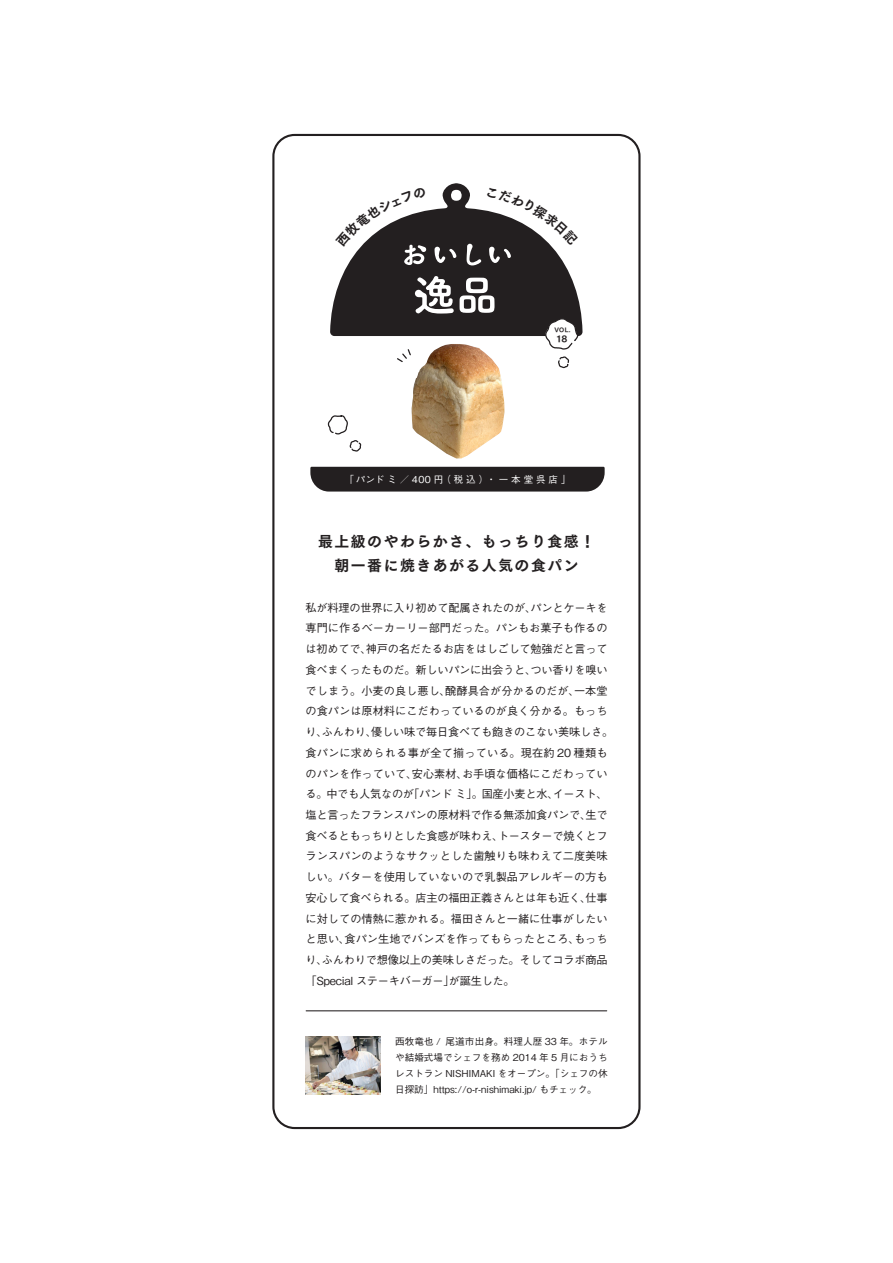
<style>
.page{position:relative;width:893px;height:1263px;background:#fff}
.page>*{position:absolute;margin:0;border:0;box-sizing:border-box;transform-origin:0 0}
.t1{font:14.85px/23.4px "Tsuku Go Pro E";letter-spacing:.1em;color:#231f20;text-align:center}
.t2{font:500 11.1px/20.7px "Gothic BBB Upr";letter-spacing:-.015em;color:#231f20}
.t3{font:500 11.1px "Gothic BBB Upr";letter-spacing:.005em;color:#231f20}
.t4{font:500 11.1px "Gothic BBB Upr";letter-spacing:.015em;color:#231f20}
.t5{font:500 9.6px/15.9px "Gothic BBB Pr 5";color:#231f20}
.t6{font:500 9.6px "Gothic BBB Upr";letter-spacing:.3em;color:#fff}
.t7{font:8.55px "Tsuku Go Pro E";color:#231f20}
.t8{font:5.85px "Tsuku Go Pro E";color:#231f20}
</style>
<div class="page">
<div style="left:272px;top:134px;width:368px;height:995px;border:2px solid #231f20;border-radius:21px"></div>
<hr style="left:306px;top:1010px;width:301px;height:1px;background:#231f20">
<div style="left:310px;top:467px;width:295px;height:24px;background:#231f20"></div>
<svg style="left:327px;top:415px;width:35px;height:37px"></svg>
<img style="left:411px;top:369px;width:93px;height:89px">
<img style="left:306px;top:1036px;width:74px;height:58px">
<svg style="left:330px;top:183px;width:253px;height:186px"></svg>
<p class="t8" style="left:555px;top:325px;width:17px">VOL.</p>
<p class="t7" style="left:556px;top:331px;width:13px">18</p>
<p class="t6" style="left:441px;top:471px;width:131px">（税込）・一本堂呉店「</p>
<p class="t6" style="left:344px;top:471px;width:100px">「パンドミ／ 400 円</p>
<h1 class="t1" style="left:318px;top:528px;width:278px">最上級のやわらかさ、もっちり食感!朝一番に焼きあがる人気の食パン</h1>
<p class="t2" style="left:306px;top:596px;width:232px">私が料理の世界に入り初めて配属されたのが、</p>
<p class="t3" style="left:306px;top:619px;width:303px">専門に作るベーカーリー部門だった。パンもお菓子も作るの</p>
<p class="t2" style="left:366px;top:638px;width:243px">神戸の名だたるお店をはしごして勉強だと言って</p>
<p class="t2" style="left:531px;top:596px;width:79px">パンとケーキを</p>
<p class="t2" style="left:306px;top:638px;width:68px">は初めてで、</p>
<p class="t2" style="left:306px;top:659px;width:232px">食べまくったものだ。新しいパンに出会うと、</p>
<p class="t2" style="left:531px;top:659px;width:79px">つい香りを嗅い</p>
<p class="t3" style="left:306px;top:681px;width:147px">でしまう。小麦の良し悪し、</p>
<p class="t3" style="left:306px;top:702px;width:303px">の食パンは原材料にこだわっているのが良く分かる。もっち</p>
<p class="t2" style="left:371px;top:721px;width:243px">優しい味で毎日食べても飽きのこない美味しさ。</p>
<p class="t3" style="left:445px;top:681px;width:136px">醗酵具合が分かるのだが、</p>
<p class="t2" style="left:574px;top:679px;width:35px">一本堂</p>
<p class="t2" style="left:322px;top:721px;width:57px">ふんわり、</p>
<p class="t2" style="left:306px;top:721px;width:24px">り、</p>
<p class="t4" style="left:306px;top:744px;width:303px">食パンに求められる事が全て揃っている。現在約 20 種類も</p>
<p class="t3" style="left:462px;top:764px;width:147px">お手頃な価格にこだわってい</p>
<p class="t2" style="left:412px;top:762px;width:57px">安心素材、</p>
<p class="t3" style="left:306px;top:764px;width:113px">のパンを作っていて、</p>
<p class="t2" style="left:306px;top:783px;width:110px">る。中でも人気なのが</p>
<p class="t2" style="left:408px;top:783px;width:152px">「パンドミ」。国産小麦と水、</p>
<p class="t2" style="left:553px;top:783px;width:56px">イースト、</p>
<p class="t2" style="left:498px;top:804px;width:112px;text-indent:-192px">塩と言ったフランスパンの原材料で作る無添加食パンで、<br>トースターで焼くとフ</p>
<p class="t2" style="left:585px;top:804px;width:24px">生で</p>
<p class="t2" style="left:306px;top:824px;width:199px">食べるともっちりとした食感が味わえ、</p>
<p class="t2" style="left:306px;top:845px;width:303px">ランスパンのようなサクッとした歯触りも味わえて二度美味</p>
<p class="t3" style="left:306px;top:868px;width:303px">しい。バターを使用していないので乳製品アレルギーの方も</p>
<p class="t2" style="left:585px;top:887px;width:24px">仕事</p>
<p class="t2" style="left:306px;top:887px;width:287px">安心して食べられる。店主の福田正義さんとは年も近く、</p>
<p class="t3" style="left:306px;top:909px;width:303px">に対しての情熱に惹かれる。福田さんと一緒に仕事がしたい</p>
<p class="t2" style="left:574px;top:928px;width:35px">もっち</p>
<p class="t3" style="left:345px;top:930px;width:237px">食パン生地でバンズを作ってもらったところ、</p>
<p class="t2" style="left:322px;top:928px;width:287px;text-indent:-16px">と思い、<br>ふんわりで想像以上の美味しさだった。そしてコラボ商品</p>
<p class="t2" style="left:306px;top:949px;width:24px">り、</p>
<p class="t2" style="left:306px;top:969px;width:151px">「Special ステーキバーガー」</p>
<p class="t2" style="left:449px;top:969px;width:67px">が誕生した。</p>
<p class="t5" style="left:445px;top:1033px;width:164px">尾道市出身。料理人歴 33 年。ホテル</p>
<p class="t5" style="left:395px;top:1033px;width:214px">西牧竜也 /<br>や結婚式場でシェフを務め 2014 年 5 月におうちレストラン NISHIMAKI をオープン。「シェフの休日探訪」https:// -r-o nishimaki j p. / もチェック。</p>
</div>
